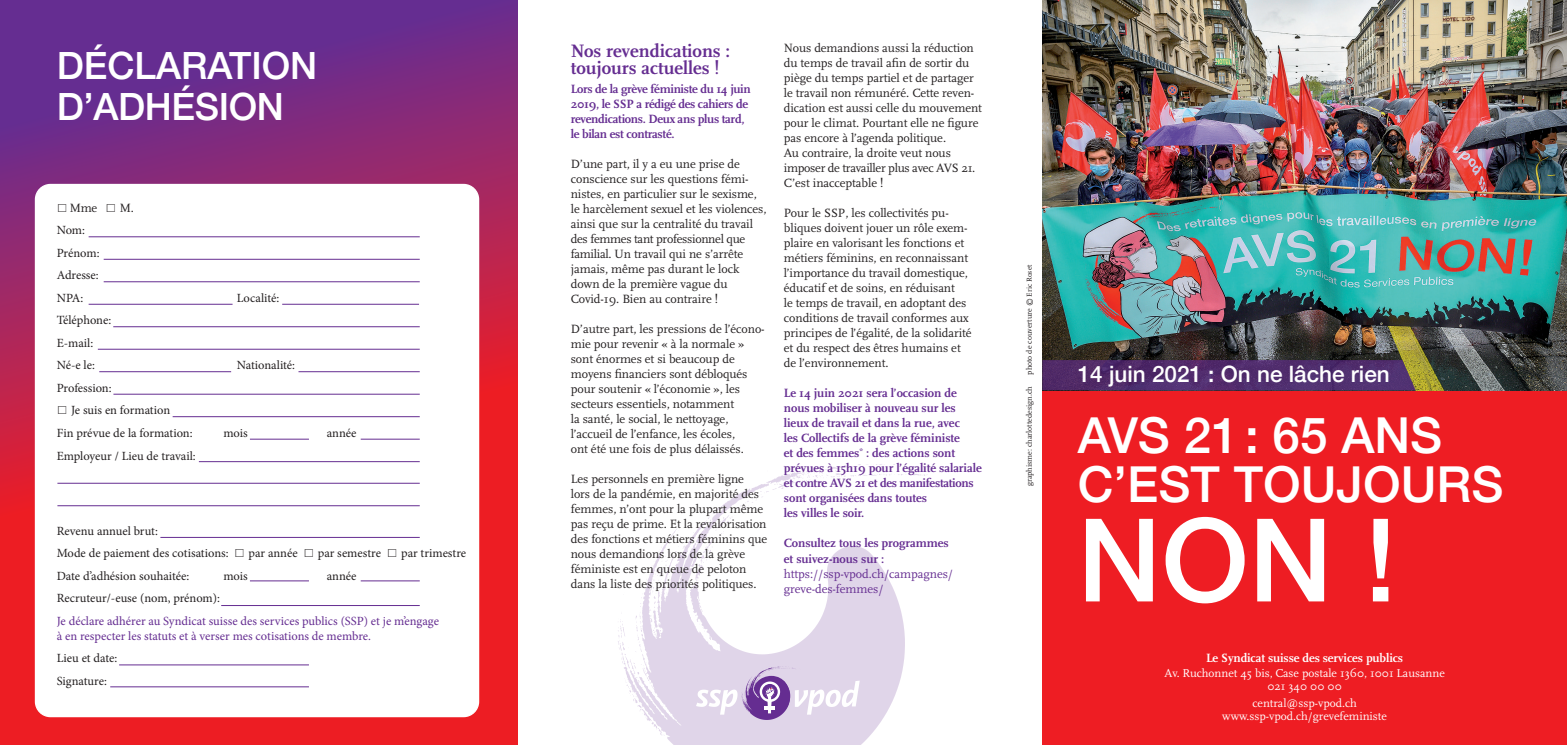
<style>
.page{position:relative;width:1567px;height:745px;background:#fff}
.page>*{position:absolute;margin:0;border:0;box-sizing:border-box;transform-origin:0 0}
.t1{font:500 115.5px "Helvetica Neue";color:#fff}
.t2{font:500 49.5px/49.5px "Helvetica Neue";color:#fff}
.t3{font:500 37.5px/41.2px "Helvetica Neue";color:#fff}
.t4{font:500 22.5px "Helvetica Neue";color:#fff}
.t5{font:700 18.75px/17.5px "Scala";color:#652d91}
.t6{font:12.5px/15px "Scala";letter-spacing:-.005em;color:#231f20}
.t7{font:12.5px/22.5px "Minion Pro";letter-spacing:-.005em;color:#231f20}
.t8{font:700 12.5px/15px "Scala";letter-spacing:-.005em;color:#652d91}
.t9{font:12.5px/15px "Minion Pro";color:#652d91}
.t10{font:700 12.5px/15px "Scala";letter-spacing:-.025em;color:#652d91}
.t11{font:12.5px/15px "Scala";letter-spacing:-.005em;color:#652d91}
.t12{font:700 12.5px "Scala";letter-spacing:-.01em;color:#fff}
.t13{font:11.88px/12.5px "Scala";color:#fff;text-align:center}
.t14{font:7.88px "Scala";color:#231f20}
.s1{font-size:17.5px}
.s2{font-family:"Scala";font-size:17.5px}
.s3{font-size:7.5px}
</style>
<div class="page">
<div style="left:1042px;top:0;width:524px;height:744px;background:#ee1d23"></div>
<img style="left:1042px;top:0;width:524px;height:390px">
<svg style="left:1042px;top:360px;width:373px;height:30px;background:#512f6b"></svg>
<svg style="left:0;top:0;width:517px;height:744px;background:#9a2868"></svg>
<div style="left:35px;top:184px;width:443px;height:532px;background:#fff;border-radius:15px"></div>
<svg style="left:618px;top:464px;width:307px;height:280px"></svg>
<svg style="left:696px;top:665px;width:163px;height:54px;background:#d2c3df"></svg>
<hr style="left:89px;top:236px;width:331px;height:1px;background:#652d91">
<hr style="left:104px;top:259px;width:316px;height:1px;background:#652d91">
<hr style="left:104px;top:281px;width:316px;height:1px;background:#652d91">
<hr style="left:89px;top:304px;width:143px;height:1px;background:#652d91">
<hr style="left:282px;top:304px;width:137px;height:1px;background:#652d91">
<hr style="left:113px;top:326px;width:307px;height:1px;background:#652d91">
<hr style="left:98px;top:348px;width:322px;height:1px;background:#652d91">
<hr style="left:99px;top:371px;width:132px;height:1px;background:#652d91">
<hr style="left:298px;top:371px;width:122px;height:1px;background:#652d91">
<hr style="left:113px;top:393px;width:307px;height:1px;background:#652d91">
<hr style="left:173px;top:416px;width:247px;height:1px;background:#652d91">
<hr style="left:250px;top:438px;width:59px;height:1px;background:#652d91">
<hr style="left:250px;top:580px;width:59px;height:1px;background:#652d91">
<hr style="left:361px;top:438px;width:59px;height:1px;background:#652d91">
<hr style="left:361px;top:580px;width:59px;height:1px;background:#652d91">
<hr style="left:199px;top:461px;width:221px;height:1px;background:#652d91">
<hr style="left:57px;top:482px;width:363px;height:1px;background:#652d91">
<hr style="left:57px;top:505px;width:363px;height:1px;background:#652d91">
<hr style="left:160px;top:536px;width:260px;height:1px;background:#652d91">
<hr style="left:221px;top:604px;width:199px;height:1px;background:#652d91">
<hr style="left:119px;top:664px;width:190px;height:1px;background:#652d91">
<hr style="left:110px;top:686px;width:199px;height:1px;background:#652d91">
<h3 class="t3" style="left:57px;top:42px;width:262px">DÉCLARATION<br>D’ADHÉSION</h3>
<p class="t6" style="left:57px;top:200px;width:79px"><span class="s1">∏</span> Mme <span class="s1">∏</span> M.</p>
<p class="t7" style="left:57px;top:219px;width:44px">Nom:<br>Prénom:<br>Adresse:<br>NPA:</p>
<p class="t7" style="left:57px;top:309px;width:56px">Téléphone:<br>E-mail:<br>Né-e le:</p>
<p class="t7" style="left:57px;top:376px;width:137px">Profession:<br><span class="s2">∏</span> Je suis en formation<br>Fin prévue de la formation:</p>
<p class="t7" style="left:57px;top:444px;width:140px">Employeur / Lieu de travail:</p>
<p class="t7" style="left:237px;top:286px;width:44px">Localité:</p>
<p class="t7" style="left:237px;top:354px;width:60px">Nationalité:</p>
<p class="t7" style="left:223px;top:421px;width:26px">mois</p>
<p class="t7" style="left:327px;top:421px;width:31px">année</p>
<p class="t7" style="left:57px;top:519px;width:411px">Revenu annuel brut:<br>Mode de paiement des cotisations: <span class="s2">∏</span> par année <span class="s2">∏</span> par semestre <span class="s2">∏</span> par trimestre<br>Date d’adhésion souhaitée:</p>
<p class="t7" style="left:223px;top:564px;width:26px">mois</p>
<p class="t7" style="left:327px;top:564px;width:31px">année</p>
<p class="t7" style="left:57px;top:586px;width:165px">Recruteur/-euse (nom, prénom):</p>
<p class="t9" style="left:57px;top:613px;width:384px">Je déclare adhérer au Syndicat suisse des services publics (SSP) et je m’engage à en respecter les statuts et à verser mes cotisations de membre.</p>
<p class="t7" style="left:57px;top:646px;width:62px">Lieu et date:<br>Signature:</p>
<h3 class="t5" style="left:570px;top:42px;width:161px">Nos revendications : toujours actuelles !</h3>
<p class="t10" style="left:570px;top:81px;width:181px">Lors de la grève féministe du 14 juin<br>2019, le SSP a rédigé des cahiers de revendications. Deux ans plus tard, le bilan est contrasté.</p>
<p class="t6" style="left:570px;top:156px;width:197px">D’une part, il y a eu une prise de conscience sur les questions fémi&shy;nistes, en particulier sur le sexisme, le harcèlement sexuel et les violences, ainsi que sur la centralité du travail des femmes tant professionnel que familial. Un travail qui ne s’arrête jamais, même pas durant le lock down de la première vague du Covid-19. Bien au contraire !</p>
<p class="t6" style="left:570px;top:321px;width:195px">D’autre part, les pressions de l’écono&shy;mie pour revenir « à la normale » sont énormes et si beaucoup de moyens financiers sont débloqués pour soutenir « l’économie », les secteurs essentiels, notamment<br>la santé, le social, le nettoyage, l’accueil de l’enfance, les écoles,<br>ont été une fois de plus délaissés.</p>
<p class="t6" style="left:570px;top:471px;width:198px">Les personnels en première ligne<br>lors de la pandémie, en majorité des femmes, n’ont pour la plupart même pas reçu de prime. Et la revalorisation des fonctions et métiers féminins que nous demandions lors de la grève féministe est en queue de peloton dans la liste des priorités politiques.</p>
<p class="t6" style="left:783px;top:40px;width:200px">Nous demandions aussi la réduction du temps de travail afin de sortir du piège du temps partiel et de partager le travail non rémunéré. Cette reven&shy;dication est aussi celle du mouvement pour le climat. Pourtant elle ne figure pas encore à l’agenda politique.<br>Au contraire, la droite veut nous imposer de travailler plus avec AVS 21.<br>C’est inacceptable !</p>
<p class="t6" style="left:783px;top:205px;width:189px">Pour le SSP, les collectivités pu&shy;bliques doivent jouer un rôle exem&shy;plaire en valorisant les fonctions et métiers féminins, en reconnaissant l’importance du travail domestique, éducatif et de soins, en réduisant<br>le temps de travail, en adoptant des conditions de travail conformes aux principes de l’égalité, de la solidarité et du respect des êtres humains et de l’environnement.</p>
<p class="t8" style="left:783px;top:385px;width:199px">Le 14 juin 2021 sera l’occasion de nous mobiliser à nouveau sur les lieux de travail et dans la rue, avec<br>les Collectifs de la grève féministe<br>et des femmes<sup>*</sup> : des actions sont prévues à 15h19 pour l’égalité salariale et contre AVS 21 et des manifestations sont organisées dans toutes<br>les villes le soir.</p>
<p class="t8" style="left:783px;top:535px;width:166px">Consultez tous les programmes et suivez-nous sur :</p>
<p class="t11" style="left:783px;top:565px;width:171px">https://ssp-vpod.ch/campagnes/ greve-des-femmes/</p>
<p class="t14" style="left:1024px;top:374px;width:111px;rotate:-90deg">photo de couverture © <span class="s3">Eric Roset</span></p>
<p class="t14" style="left:1024px;top:486px;width:101px;rotate:-90deg">graphisme: charlottedesign.ch</p>
<h3 class="t4" style="left:1077px;top:356px;width:313px">14 juin 2021 : On ne lâche rien</h3>
<h2 class="t2" style="left:1077px;top:406px;width:427px">AVS 21: 65 ANS<br>C’EST TOUJOURS</h2>
<h1 class="t1" style="left:1077px;top:467px;width:320px">NON !</h1>
<p class="t12" style="left:1205px;top:650px;width:199px">Le Syndicat suisse des services publics</p>
<p class="t13" style="left:1164px;top:666px;width:282px">Av. Ruchonnet 45 bis, Case postale 1360, 1001 Lausanne<br>021 340 00 00</p>
<p class="t13" style="left:1222px;top:696px;width:166px">central@ssp-vpod.ch www.ssp-vpod.ch/grevefeministe</p>
</div>
